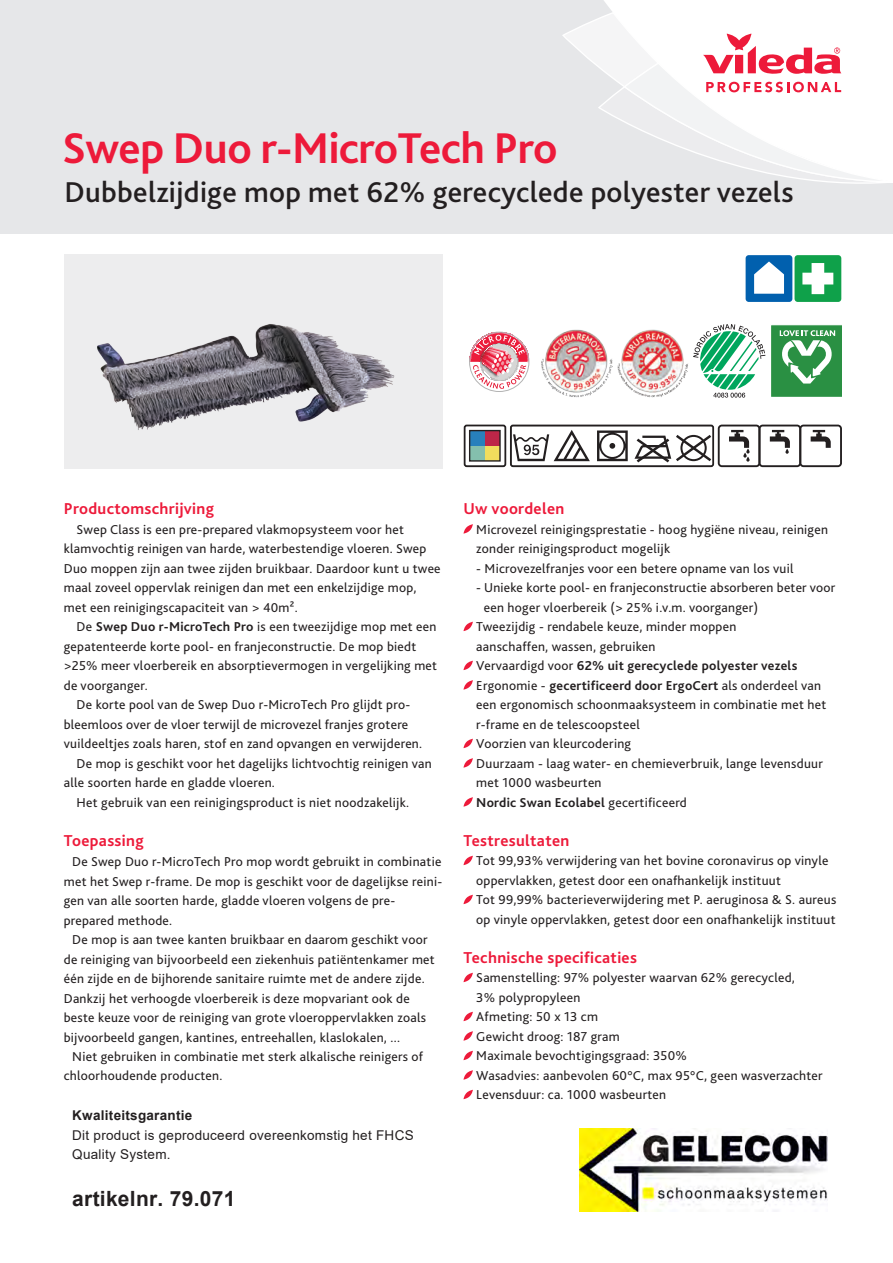
<style>
.page{position:relative;width:893px;height:1263px;background:#fff}
.page>*{position:absolute;margin:0;border:0;box-sizing:border-box;transform-origin:0 0}
.t1{font:700 45px "Bliss";letter-spacing:-.01em;color:#ed1a3a}
.t2{font:500 30px "Bliss";letter-spacing:.01em;color:#231f20}
.t3{font:700 21px "Arial";letter-spacing:.015em;color:#231f20}
.t4{font:700 16.5px "Bliss";letter-spacing:.02em;color:#ed1a3a}
.t5{font:13.5px/19.5px "Bliss";letter-spacing:.02em;color:#231f20}
.t6{font:700 13.5px "Bliss";letter-spacing:.02em;color:#231f20}
.t7{font:13.5px/19.5px "Arial";letter-spacing:.02em;color:#231f20}
.t8{font:700 13.5px "Arial";letter-spacing:.02em;color:#231f20}
.s1{font-weight:700}
.s2{font-weight:400}
</style>
<div class="page">
<div style="left:0;top:0;width:893px;height:234px;background:#e6e7e9"></div>
<div style="left:604px;top:0;width:289px;height:11px;background:#fff"></div>
<svg style="left:562px;top:11px;width:331px;height:173px"></svg>
<div style="left:746px;top:255px;width:46px;height:47px;background:#0160ae;border-radius:3px"></div>
<svg style="left:754px;top:261px;width:30px;height:33px"></svg>
<div style="left:794px;top:255px;width:47px;height:47px;background:#0fa14a;border-radius:3px"></div>
<svg style="left:802px;top:263px;width:31px;height:31px"></svg>
<svg style="left:511px;top:425px;width:331px;height:42px"></svg>
<svg style="left:489px;top:429px;width:12px;height:1px"></svg>
<div style="left:485px;top:431px;width:14px;height:15px;background:#bd2648"></div>
<div style="left:485px;top:446px;width:14px;height:14px;background:#f1dd5d"></div>
<div style="left:469px;top:430px;width:32px;height:32px;border:1px solid #231f20"></div>
<div style="left:464px;top:425px;width:42px;height:42px;border:2px solid #231f20;border-radius:2px"></div>
<svg style="left:489px;top:332px;width:40px;height:60px"></svg>
<div style="left:469px;top:332px;width:60px;height:60px;border:1px solid #b3b3b3;border-radius:50%"></div>
<img style="left:541px;top:329px;width:71px;height:68px">
<img style="left:617px;top:329px;width:71px;height:68px">
<svg style="left:693px;top:325px;width:149px;height:72px"></svg>
<img style="left:64px;top:254px;width:425px;height:215px">
<svg style="left:463px;top:524px;width:10px;height:10px"></svg>
<svg style="left:463px;top:622px;width:10px;height:9px"></svg>
<svg style="left:463px;top:661px;width:10px;height:9px"></svg>
<svg style="left:463px;top:680px;width:10px;height:10px"></svg>
<svg style="left:463px;top:739px;width:10px;height:9px"></svg>
<svg style="left:463px;top:758px;width:10px;height:10px"></svg>
<svg style="left:463px;top:797px;width:10px;height:10px"></svg>
<svg style="left:463px;top:856px;width:10px;height:9px"></svg>
<svg style="left:463px;top:895px;width:10px;height:9px"></svg>
<svg style="left:463px;top:973px;width:10px;height:9px"></svg>
<svg style="left:463px;top:1012px;width:10px;height:9px"></svg>
<svg style="left:463px;top:1031px;width:10px;height:10px"></svg>
<svg style="left:463px;top:1051px;width:10px;height:9px"></svg>
<svg style="left:463px;top:1070px;width:10px;height:10px"></svg>
<svg style="left:463px;top:1090px;width:10px;height:9px"></svg>
<img style="left:579px;top:1129px;width:248px;height:82px">
<h1 class="t1" style="left:62px;top:120px;width:497px">Swep Duo r-MicroTech Pro</h1>
<h2 class="t2" style="left:65px;top:173px;width:730px">Dubbelzijdige mop met 62% gerecyclede polyester vezels</h2>
<p class="t4" style="left:64px;top:498px;width:152px">Productomschrijving</p>
<p class="t5" style="left:64px;top:519px;width:378px;text-indent:13px">Swep Class is een pre-prepared vlakmopsysteem voor het klamvochtig reinigen van harde, waterbestendige vloeren. Swep Duo moppen zijn aan twee zijden bruikbaar. Daardoor kunt u twee maal zoveel oppervlak reinigen dan met een enkelzijdige mop, met een reinigingscapaciteit van &gt; 40m².</p>
<p class="t5" style="left:77px;top:617px;width:362px">De <span class="s1">Swep Duo r-MicroTech Pro</span> is een tweezijdige mop met een</p>
<p class="t5" style="left:64px;top:636px;width:354px">gepatenteerde korte pool- en franjeconstructie. De mop biedt</p>
<p class="t5" style="left:64px;top:656px;width:375px">&gt;25% meer vloerbereik en absorptievermogen in vergelijking met</p>
<p class="t5" style="left:64px;top:675px;width:86px">de voorganger.</p>
<p class="t5" style="left:77px;top:695px;width:335px">De korte pool van de Swep Duo r-MicroTech Pro glijdt pro-</p>
<p class="t5" style="left:64px;top:714px;width:346px">bleemloos over de vloer terwijl de microvezel franjes grotere</p>
<p class="t5" style="left:64px;top:734px;width:360px">vuildeeltjes zoals haren, stof en zand opvangen en verwijderen.</p>
<p class="t5" style="left:77px;top:753px;width:357px">De mop is geschikt voor het dagelijks lichtvochtig reinigen van</p>
<p class="t5" style="left:64px;top:773px;width:213px">alle soorten harde en gladde vloeren.</p>
<p class="t5" style="left:77px;top:792px;width:334px">Het gebruik van een reinigingsproduct is niet noodzakelijk.</p>
<p class="t4" style="left:64px;top:830px;width:81px">Toepassing</p>
<p class="t5" style="left:64px;top:852px;width:380px;text-indent:9px">De Swep Duo r-MicroTech Pro mop wordt gebruikt in combinatie met het Swep r-frame. De mop is geschikt voor de dagelijkse reini&shy;gen van alle soorten harde, gladde vloeren volgens de pre&shy;prepared methode.</p>
<p class="t5" style="left:64px;top:930px;width:372px;text-indent:9px">De mop is aan twee kanten bruikbaar en daarom geschikt voor de reiniging van bijvoorbeeld een ziekenhuis patiëntenkamer met één zijde en de bijhorende sanitaire ruimte met de andere zijde.<br>Dankzij het verhoogde vloerbereik is deze mopvariant ook de beste keuze voor de reiniging van grote vloeroppervlakken zoals bijvoorbeeld gangen, kantines, entreehallen, klaslokalen, ...</p>
<p class="t5" style="left:64px;top:1047px;width:361px;line-height:18.9px;text-indent:9px">Niet gebruiken in combinatie met sterk alkalische reinigers of chloorhoudende producten.</p>
<p class="t8" style="left:72px;top:1106px;width:122px">Kwaliteitsgarantie</p>
<p class="t7" style="left:72px;top:1125px;width:343px">Dit product is geproduceerd overeenkomstig het FHCS<br>Quality System.</p>
<h3 class="t3" style="left:72px;top:1184px;width:165px">artikelnr. 79.071</h3>
<p class="t4" style="left:463px;top:498px;width:102px">Uw voordelen</p>
<p class="t5" style="left:476px;top:519px;width:353px">Microvezel reinigingsprestatie - hoog hygiëne niveau, reinigen zonder reinigingsproduct mogelijk</p>
<p class="t5" style="left:476px;top:558px;width:319px">- Microvezelfranjes voor een betere opname van los vuil</p>
<p class="t5" style="left:476px;top:578px;width:361px">- Unieke korte pool- en franjeconstructie absorberen beter voor</p>
<p class="t5" style="left:484px;top:597px;width:276px">een hoger vloerbereik (&gt; 25% i.v.m. voorganger)</p>
<p class="t5" style="left:476px;top:617px;width:262px">Tweezijdig - rendabele keuze, minder moppen</p>
<p class="t5" style="left:476px;top:636px;width:181px">aanschaffen, wassen, gebruiken</p>
<p class="t6" style="left:476px;top:657px;width:323px"><span class="s2">Vervaardigd voor</span> 62% uit gerecyclede polyester vezels</p>
<p class="t6" style="left:476px;top:677px;width:346px"><span class="s2">Ergonomie -</span> gecertificeerd door ErgoCert <span class="s2">als onderdeel van</span></p>
<p class="t5" style="left:476px;top:695px;width:351px">een ergonomisch schoonmaaksysteem in combinatie met het</p>
<p class="t5" style="left:476px;top:714px;width:165px">r-frame en de telescoopsteel</p>
<p class="t5" style="left:476px;top:734px;width:156px">Voorzien van kleurcodering</p>
<p class="t5" style="left:476px;top:753px;width:348px">Duurzaam - laag water- en chemieverbruik, lange levensduur</p>
<p class="t5" style="left:476px;top:773px;width:127px">met 1000 wasbeurten</p>
<p class="t6" style="left:476px;top:794px;width:212px">Nordic Swan Ecolabel <span class="s2">gecertificeerd</span></p>
<p class="t4" style="left:463px;top:830px;width:107px">Testresultaten</p>
<p class="t5" style="left:476px;top:851px;width:362px">Tot 99,93% verwijdering van het bovine coronavirus op vinyle oppervlakken, getest door een onafhankelijk instituut<br>Tot 99,99% bacterieverwijdering met P. aeruginosa &amp; S. aureus op vinyle oppervlakken, getest door een onafhankelijk instituut</p>
<p class="t4" style="left:463px;top:947px;width:175px">Technische specificaties</p>
<p class="t5" style="left:476px;top:968px;width:348px">Samenstelling: 97% polyester waarvan 62% gerecycled,<br>3% polypropyleen<br>Afmeting: 50 x 13 cm<br>Gewicht droog: 187 gram<br>Maximale bevochtigingsgraad: 350%<br>Wasadvies: aanbevolen 60°C, max 95°C, geen wasverzachter Levensduur: ca. 1000 wasbeurten</p>
</div>
